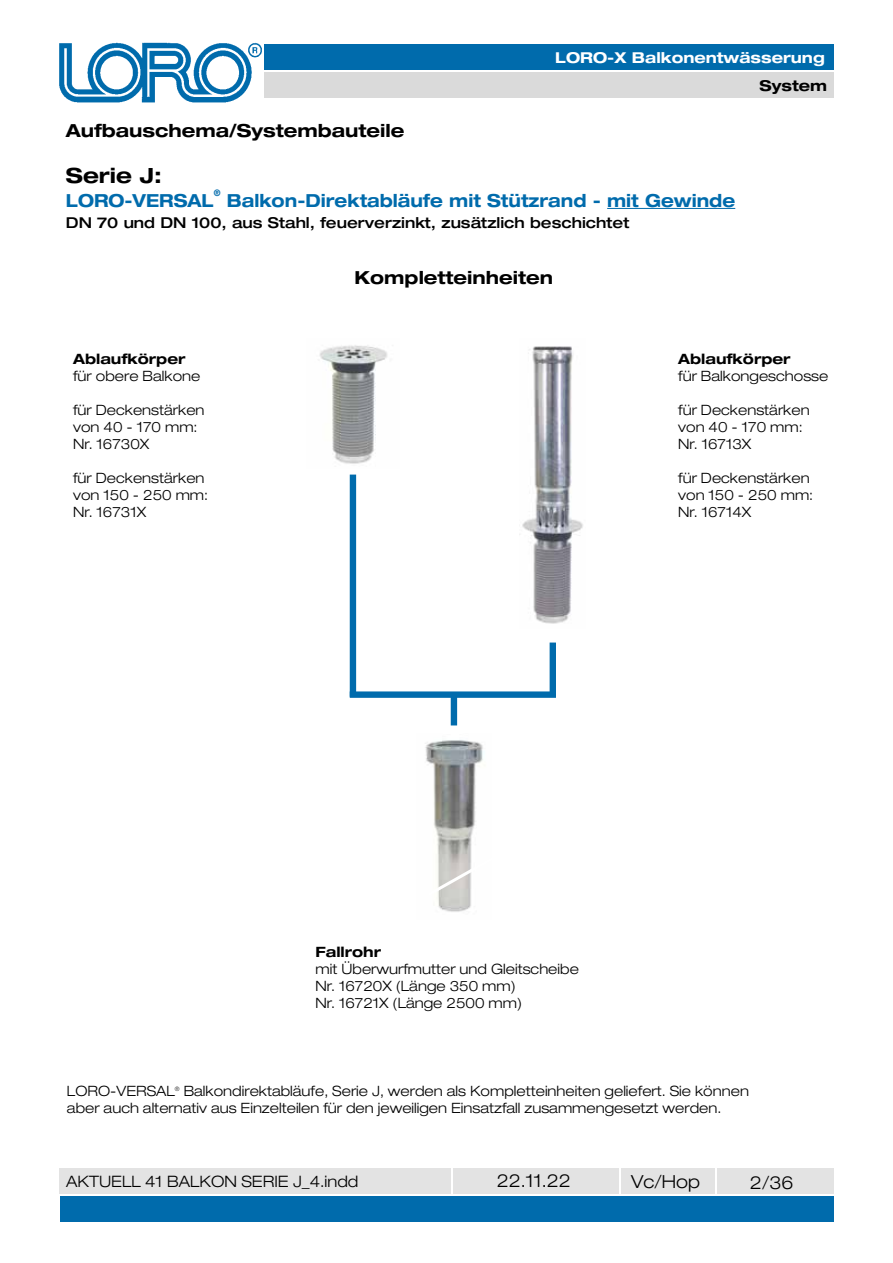
<style>
.page{position:relative;width:893px;height:1263px;background:#fff}
.page>*{position:absolute;margin:0;border:0;box-sizing:border-box;transform-origin:0 0}
.t1{font:700 expanded 21px "Helvetica Neue LT Std";color:#000}
.t2{font:700 expanded 18px "Helvetica Neue LT Std";color:#006bac;scale:.94 1}
.t3{font:700 expanded 18px "Helvetica Neue LT Std";color:#000}
.t4{font:300 expanded 18px "Helvetica Neue LT Std";color:#000}
.t5{font:300 expanded 15.75px "Helvetica Neue LT Std";color:#000}
.t6{font:500 expanded 15px "Helvetica Neue LT Std";color:#000}
.t7{font:700 expanded 15px "Helvetica Neue LT Std";color:#fff}
.t8{font:700 expanded 15px "Helvetica Neue LT Std";color:#000}
.t9{font:300 expanded 14.25px/17.1px "Helvetica Neue LT Std";color:#000}
.t10{font:700 expanded 14.25px "Helvetica Neue LT Std";color:#000}
.t11{font:700 expanded 9px "Helvetica Neue LT Std";color:#006bac;scale:.94 1}
.t12{font:300 expanded 6px "Helvetica Neue LT Std";color:#000}
</style>
<div class="page">
<div style="left:60px;top:1196px;width:774px;height:26px;background:#006bac"></div>
<div style="left:60px;top:1168px;width:391px;height:25px;background:#e3e3e3"></div>
<div style="left:453px;top:1168px;width:166px;height:25px;background:#e3e3e3"></div>
<div style="left:621px;top:1168px;width:94px;height:25px;background:#e3e3e3"></div>
<div style="left:717px;top:1168px;width:117px;height:25px;background:#e3e3e3"></div>
<img style="left:59px;top:42px;width:203px;height:61px">
<div style="left:264px;top:45px;width:569px;height:25px;background:#006bac"></div>
<div style="left:264px;top:72px;width:569px;height:26px;background:#dadada"></div>
<div style="left:350px;top:691px;width:206px;height:7px;background:#006bac"></div>
<div style="left:550px;top:642px;width:6px;height:55px;background:#006bac"></div>
<div style="left:350px;top:475px;width:6px;height:222px;background:#006bac"></div>
<img style="left:522px;top:346px;width:61px;height:278px">
<img style="left:425px;top:740px;width:58px;height:172px">
<div style="left:451px;top:693px;width:6px;height:32px;background:#006bac"></div>
<hr style="left:607px;top:208px;width:128px;height:1px;background:#006bac">
<img style="left:319px;top:345px;width:69px;height:119px">
<svg style="left:425px;top:854px;width:58px;height:45px"></svg>
<p class="t7" style="left:555px;top:48px;width:271px">LORO-X Balkonentwässerung</p>
<p class="t8" style="left:760px;top:76px;width:69px">System</p>
<p class="t3" style="left:66px;top:119px;width:340px">Aufbauschema/Systembauteile</p>
<h1 class="t1" style="left:66px;top:161px;width:97px">Serie J:</h1>
<p class="t2" style="left:66px;top:188px;width:159px">LORO-VERSAL</p>
<p class="t11" style="left:214px;top:187px;width:9px">®</p>
<p class="t2" style="left:227px;top:188px;width:542px">Balkon-Direktabläufe mit Stützrand - mit Gewinde</p>
<p class="t6" style="left:66px;top:213px;width:565px">DN 70 und DN 100, aus Stahl, feuerverzinkt, zusätzlich beschichtet</p>
<p class="t10" style="left:73px;top:349px;width:114px">Ablaufkörper</p>
<p class="t9" style="left:73px;top:367px;width:129px">für obere Balkone</p>
<p class="t9" style="left:73px;top:401px;width:133px">für Deckenstärken von 40 - 170 mm:<br>Nr. 16730X</p>
<p class="t9" style="left:73px;top:469px;width:136px">für Deckenstärken von 150 - 250 mm:<br>Nr. 16731X</p>
<p class="t3" style="left:355px;top:266px;width:200px">Kompletteinheiten</p>
<p class="t10" style="left:678px;top:349px;width:114px">Ablaufkörper</p>
<p class="t9" style="left:678px;top:367px;width:152px">für Balkongeschosse</p>
<p class="t9" style="left:678px;top:401px;width:133px">für Deckenstärken von 40 - 170 mm:<br>Nr. 16713X</p>
<p class="t9" style="left:678px;top:469px;width:136px">für Deckenstärken von 150 - 250 mm:<br>Nr. 16714X</p>
<p class="t10" style="left:316px;top:942px;width:67px">Fallrohr</p>
<p class="t9" style="left:316px;top:960px;width:265px">mit Überwurfmutter und Gleitscheibe<br>Nr. 16720X (Länge 350 mm)<br>Nr. 16721X (Länge 2500 mm)</p>
<p class="t9" style="left:67px;top:1082px;width:683px;text-indent:117px">Balkondirektabläufe, Serie J, werden als Kompletteinheiten geliefert. Sie können aber auch alternativ aus Einzelteilen für den jeweiligen Einsatzfall zusammengesetzt werden.</p>
<p class="t9" style="left:67px;top:1082px;width:109px">LORO-VERSAL</p>
<p class="t12" style="left:175px;top:1085px;width:6px">®</p>
<p class="t5" style="left:66px;top:1171px;width:294px">AKTUELL 41 BALKON SERIE J_4.indd</p>
<p class="t4" style="left:497px;top:1170px;width:76px">22.11.22</p>
<p class="t4" style="left:631px;top:1170px;width:71px">Vc/Hop</p>
<p class="t4" style="left:750px;top:1171px;width:45px">2/36</p>
</div>
